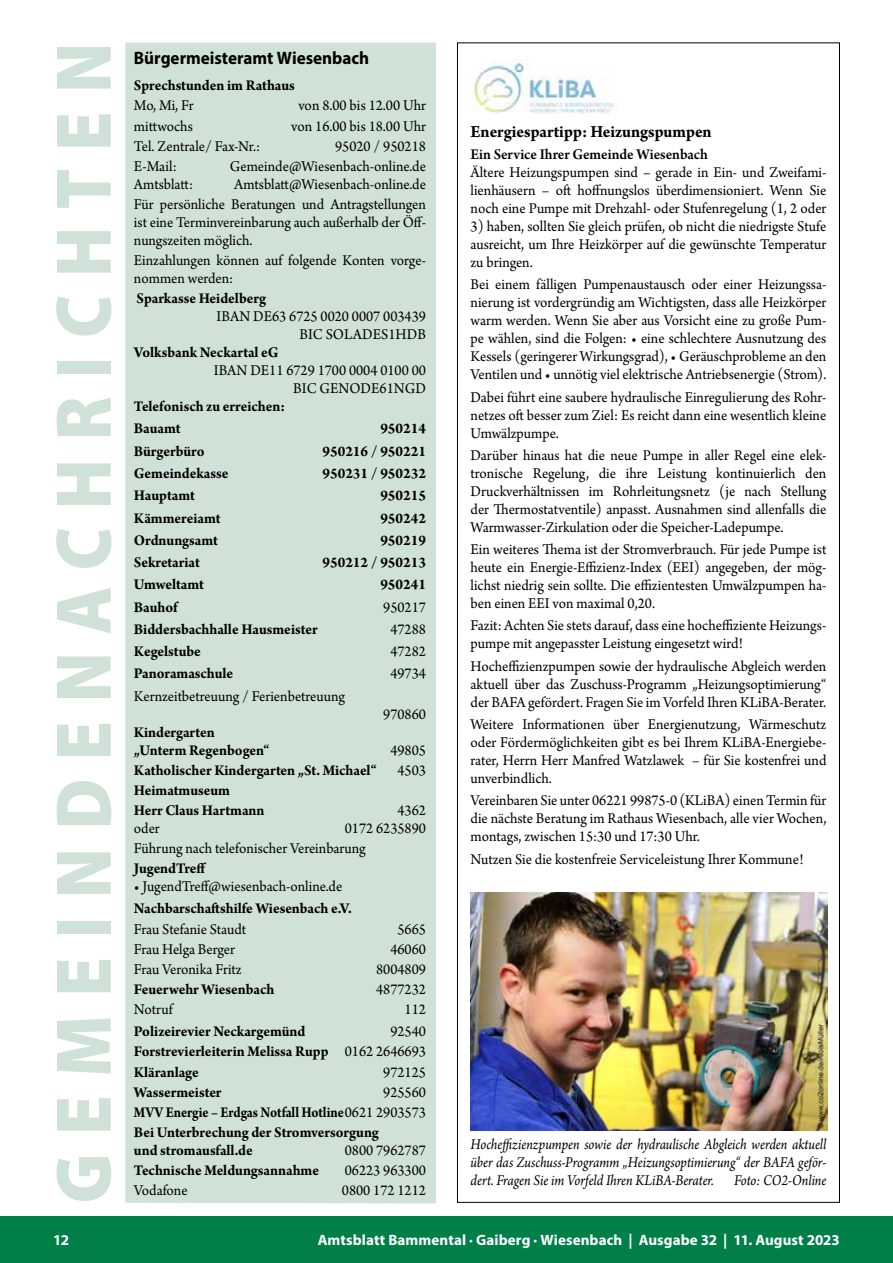
<style>
.page{position:relative;width:893px;height:1263px;background:#fff}
.page>*{position:absolute;margin:0;border:0;box-sizing:border-box;transform-origin:0 0}
.t1{font:900 79.5px "Myriad Pro";letter-spacing:.255em;color:#d0e2d7;scale:.9 1}
.t2{font:700 18px "Arno Pro";color:#000;scale:.95 1}
.t3{font:700 18px "Myriad Pro";color:#000;scale:.95 1}
.t4{font:15.75px/18px "Arno Pro";color:#000;text-align:justify;scale:.95 1}
.t5{font:700 15.75px/20.1px "Arno Pro";letter-spacing:-.005em;color:#000;scale:.95 1}
.t6{font:italic 15.75px/18px "Arno Pro";letter-spacing:-.005em;color:#000;text-align:justify;scale:.9 1}
.t7{font:700 15.75px/20.1px "Arno Pro";letter-spacing:-.005em;color:#000;text-align:justify;scale:.87 1}
.t8{font:600 15.75px "Arno Pro";color:#000;scale:.95 1}
.t9{font:700 15px "Myriad Pro";letter-spacing:.005em;color:#fff}
.s1{font-weight:400}
</style>
<div class="page">
<div style="left:0;top:1216px;width:893px;height:47px;background:#007f49"></div>
<img style="left:471px;top:60px;width:143px;height:54px">
<img style="left:471px;top:892px;width:357px;height:238px">
<div style="left:125px;top:43px;width:311px;height:1160px;background:#d0e2d7"></div>
<h1 class="t1" style="left:31px;top:1203px;width:1291px;rotate:-90deg">GEMEINDENACHRICHTEN</h1>
<p class="t3" style="left:134px;top:46px;width:249px">Bürgermeisteramt Wiesenbach</p>
<p class="t5" style="left:134px;top:76px;width:171px">Sprechstunden im Rathaus</p>
<p class="t4" style="left:134px;top:98px;width:64px">Mo, Mi, Fr</p>
<p class="t4" style="left:298px;top:98px;width:136px">von 8.00 bis 12.00 Uhr</p>
<p class="t4" style="left:134px;top:118px;width:63px">mittwochs</p>
<p class="t4" style="left:291px;top:118px;width:143px">von 16.00 bis 18.00 Uhr</p>
<p class="t4" style="left:134px;top:138px;width:134px">Tel. Zentrale/ Fax-Nr.:</p>
<p class="t4" style="left:335px;top:138px;width:97px">95020 / 950218</p>
<p class="t4" style="left:134px;top:158px;width:47px">E-Mail:</p>
<p class="t4" style="left:230px;top:158px;width:208px">Gemeinde@Wiesenbach-online.de</p>
<p class="t4" style="left:134px;top:176px;width:64px">Amtsblatt:</p>
<p class="t4" style="left:134px;top:175px;width:309px;line-height:20.1px;text-align:right">Amtsblatt@Wiesenbach-online.de<br>Für persönliche Beratungen und Antragstellungen</p>
<p class="t4" style="left:134px;top:214px;width:309px">ist eine Terminvereinbarung auch außerhalb der Öff&shy;nungszeiten möglich.</p>
<p class="t4" style="left:134px;top:252px;width:309px">Einzahlungen können auf folgende Konten vorge&shy;nommen werden:</p>
<p class="t5" style="left:137px;top:289px;width:138px">Sparkasse Heidelberg</p>
<p class="t4" style="left:217px;top:308px;width:222px;text-align:right">IBAN DE63 6725 0020 0007 003439<br>BIC SOLADES1HDB</p>
<p class="t5" style="left:134px;top:343px;width:154px">Volksbank Neckartal eG</p>
<p class="t4" style="left:214px;top:362px;width:225px;text-align:right">IBAN DE11 6729 1700 0004 0100 00<br>BIC GENODE61NGD</p>
<p class="t5" style="left:134px;top:396px;width:161px;line-height:22.2px">Telefonisch zu erreichen:<br>Bauamt</p>
<p class="t5" style="left:380px;top:419px;width:50px">950214</p>
<p class="t5" style="left:134px;top:442px;width:76px">Bürgerbüro</p>
<p class="t5" style="left:323px;top:442px;width:110px">950216 / 950221</p>
<p class="t5" style="left:134px;top:464px;width:101px">Gemeindekasse</p>
<p class="t5" style="left:323px;top:464px;width:110px">950231 / 950232</p>
<p class="t5" style="left:134px;top:486px;width:66px">Hauptamt</p>
<p class="t5" style="left:380px;top:486px;width:50px">950215</p>
<p class="t5" style="left:134px;top:508px;width:93px">Kämmereiamt</p>
<p class="t5" style="left:380px;top:508px;width:50px">950242</p>
<p class="t5" style="left:134px;top:531px;width:90px">Ordnungsamt</p>
<p class="t5" style="left:380px;top:531px;width:50px">950219</p>
<p class="t5" style="left:134px;top:553px;width:71px">Sekretariat</p>
<p class="t5" style="left:323px;top:553px;width:110px">950212 / 950213</p>
<p class="t5" style="left:134px;top:575px;width:75px">Umweltamt</p>
<p class="t5" style="left:380px;top:575px;width:50px">950241</p>
<p class="t5" style="left:134px;top:597px;width:48px">Bauhof</p>
<p class="t4" style="left:383px;top:599px;width:46px">950217</p>
<p class="t5" style="left:134px;top:620px;width:195px">Biddersbachhalle Hausmeister</p>
<p class="t4" style="left:390px;top:621px;width:39px">47288</p>
<p class="t5" style="left:134px;top:642px;width:72px">Kegelstube</p>
<p class="t4" style="left:390px;top:643px;width:39px">47282</p>
<p class="t5" style="left:134px;top:664px;width:106px">Panoramaschule</p>
<p class="t4" style="left:390px;top:665px;width:39px">49734</p>
<p class="t4" style="left:134px;top:688px;width:224px">Kernzeitbetreuung / Ferienbetreuung</p>
<p class="t4" style="left:383px;top:706px;width:46px">970860</p>
<p class="t5" style="left:134px;top:724px;width:144px;line-height:18px">Kindergarten „Unterm Regenbogen“</p>
<p class="t4" style="left:390px;top:742px;width:39px">49805</p>
<p class="t5" style="left:134px;top:761px;width:257px">Katholischer Kindergarten „St. Michael“</p>
<p class="t4" style="left:397px;top:762px;width:31px">4503</p>
<p class="t5" style="left:134px;top:781px;width:139px">Heimatmuseum<br>Herr Claus Hartmann</p>
<p class="t4" style="left:397px;top:802px;width:31px">4362</p>
<p class="t4" style="left:134px;top:820px;width:29px">oder</p>
<p class="t4" style="left:134px;top:819px;width:309px;line-height:20.1px;text-indent:211px">0172 6235890<br>Führung nach telefonischer Vereinbarung</p>
<p class="t5" style="left:134px;top:859px;width:78px">JugendTreff</p>
<p class="t4" style="left:134px;top:878px;width:221px">• JugendTreff@wiesenbach-online.de</p>
<p class="t5" style="left:134px;top:899px;width:231px">Nachbarschaftshilfe Wiesenbach e.V.</p>
<p class="t4" style="left:134px;top:921px;width:120px">Frau Stefanie Staudt</p>
<p class="t4" style="left:397px;top:921px;width:31px">5665</p>
<p class="t4" style="left:134px;top:941px;width:108px">Frau Helga Berger</p>
<p class="t4" style="left:390px;top:941px;width:39px">46060</p>
<p class="t4" style="left:134px;top:961px;width:115px">Frau Veronika Fritz</p>
<p class="t4" style="left:376px;top:961px;width:54px">8004809</p>
<p class="t5" style="left:134px;top:980px;width:149px">Feuerwehr Wiesenbach</p>
<p class="t4" style="left:376px;top:981px;width:54px">4877232</p>
<p class="t4" style="left:134px;top:1001px;width:42px">Notruf</p>
<p class="t4" style="left:405px;top:1001px;width:24px">112</p>
<p class="t5" style="left:134px;top:1022px;width:182px">Polizeirevier Neckargemünd</p>
<p class="t5" style="left:134px;top:1022px;width:309px;text-align:justify;text-indent:256px"><span class="s1">92540<br></span>Forstrevierleiterin Melissa Rupp <span class="s1">0162 2646693<br></span>Kläranlage</p>
<p class="t4" style="left:383px;top:1064px;width:46px">972125</p>
<p class="t7" style="left:134px;top:1083px;width:337px;text-indent:249px"><span class="s1">925560<br></span>MVV Energie – Erdgas Notfall Hotline<span class="s1">0621 2903573<br></span>Bei Unterbrechung der Stromversorgung</p>
<p class="t5" style="left:134px;top:1141px;width:127px">und stromausfall.de</p>
<p class="t4" style="left:345px;top:1142px;width:87px">0800 7962787</p>
<p class="t5" style="left:134px;top:1161px;width:196px">Technische Meldungsannahme</p>
<p class="t4" style="left:345px;top:1162px;width:87px">06223 963300</p>
<p class="t5" style="left:134px;top:1083px;width:94px">Wassermeister</p>
<p class="t4" style="left:134px;top:1182px;width:58px">Vodafone</p>
<p class="t4" style="left:342px;top:1182px;width:90px">0800 172 1212</p>
<p class="t2" style="left:471px;top:121px;width:255px">Energiespartipp: Heizungspumpen</p>
<p class="t8" style="left:471px;top:145px;width:251px">Ein Service Ihrer Gemeinde Wiesenbach</p>
<p class="t4" style="left:471px;top:164px;width:376px">Ältere Heizungspumpen sind – gerade in Ein- und Zweifami&shy;lienhäusern – oft hoffnungslos überdimensioniert. Wenn Sie noch eine Pumpe mit Drehzahl- oder Stufenregelung (1, 2 oder</p>
<p class="t4" style="left:471px;top:218px;width:376px">3) haben, sollten Sie gleich prüfen, ob nicht die niedrigste Stufe ausreicht, um Ihre Heizkörper auf die gewünschte Temperatur zu bringen.</p>
<p class="t4" style="left:471px;top:276px;width:376px">Bei einem fälligen Pumpenaustausch oder einer Heizungssa&shy;nierung ist vordergründig am Wichtigsten, dass alle Heizkörper warm werden. Wenn Sie aber aus Vorsicht eine zu große Pum&shy;pe wählen, sind die Folgen: • eine schlechtere Ausnutzung des Kessels (geringerer Wirkungsgrad), • Geräuschprobleme an den Ventilen und • unnötig viel elektrische Antriebsenergie (Strom).</p>
<p class="t4" style="left:471px;top:389px;width:376px">Dabei führt eine saubere hydraulische Einregulierung des Rohr&shy;netzes oft besser zum Ziel: Es reicht dann eine wesentlich kleine Umwälzpumpe.</p>
<p class="t4" style="left:471px;top:447px;width:376px">Darüber hinaus hat die neue Pumpe in aller Regel eine elek&shy;tronische Regelung, die ihre Leistung kontinuierlich den Druckverhältnissen im Rohrleitungsnetz (je nach Stellung der Thermostatventile) anpasst. Ausnahmen sind allenfalls die Warmwasser-Zirkulation oder die Speicher-Ladepumpe.</p>
<p class="t4" style="left:471px;top:541px;width:376px">Ein weiteres Thema ist der Stromverbrauch. Für jede Pumpe ist heute ein Energie-Effizienz-Index (EEI) angegeben, der mög&shy;lichst niedrig sein sollte. Die effizientesten Umwälzpumpen ha&shy;ben einen EEI von maximal 0,20.</p>
<p class="t4" style="left:471px;top:617px;width:376px">Fazit: Achten Sie stets darauf, dass eine hocheffiziente Heizungs&shy;pumpe mit angepasster Leistung eingesetzt wird!</p>
<p class="t4" style="left:471px;top:658px;width:376px">Hocheffizienzpumpen sowie der hydraulische Abgleich werden aktuell über das Zuschuss-Programm „Heizungsoptimierung“ der BAFA gefördert. Fragen Sie im Vorfeld Ihren KLiBA-Berater.</p>
<p class="t4" style="left:471px;top:716px;width:376px">Weitere Informationen über Energienutzung, Wärmeschutz oder Fördermöglichkeiten gibt es bei Ihrem KLiBA-Energiebe&shy;rater, Herrn Herr Manfred Watzlawek – für Sie kostenfrei und unverbindlich.</p>
<p class="t4" style="left:471px;top:792px;width:376px">Vereinbaren Sie unter 06221 99875-0 (KLiBA) einen Termin für die nächste Beratung im Rathaus Wiesenbach, alle vier Wochen, montags, zwischen 15:30 und 17:30 Uhr.</p>
<p class="t4" style="left:471px;top:851px;width:352px">Nutzen Sie die kostenfreie Serviceleistung Ihrer Kommune!</p>
<p class="t6" style="left:471px;top:1136px;width:397px">Hocheffizienzpumpen sowie der hydraulische Abgleich werden aktuell über das Zuschuss-Programm „Heizungsoptimierung“ der BAFA geför&shy;dert. Fragen Sie im Vorfeld Ihren KLiBA-Berater.</p>
<p class="t6" style="left:734px;top:1172px;width:104px">Foto: CO2-Online</p>
<p class="t9" style="left:53px;top:1230px;width:17px">12</p>
<p class="t9" style="left:318px;top:1230px;width:524px">Amtsblatt Bammental · Gaiberg · Wiesenbach | Ausgabe 32 | 11. August 2023</p>
</div>
